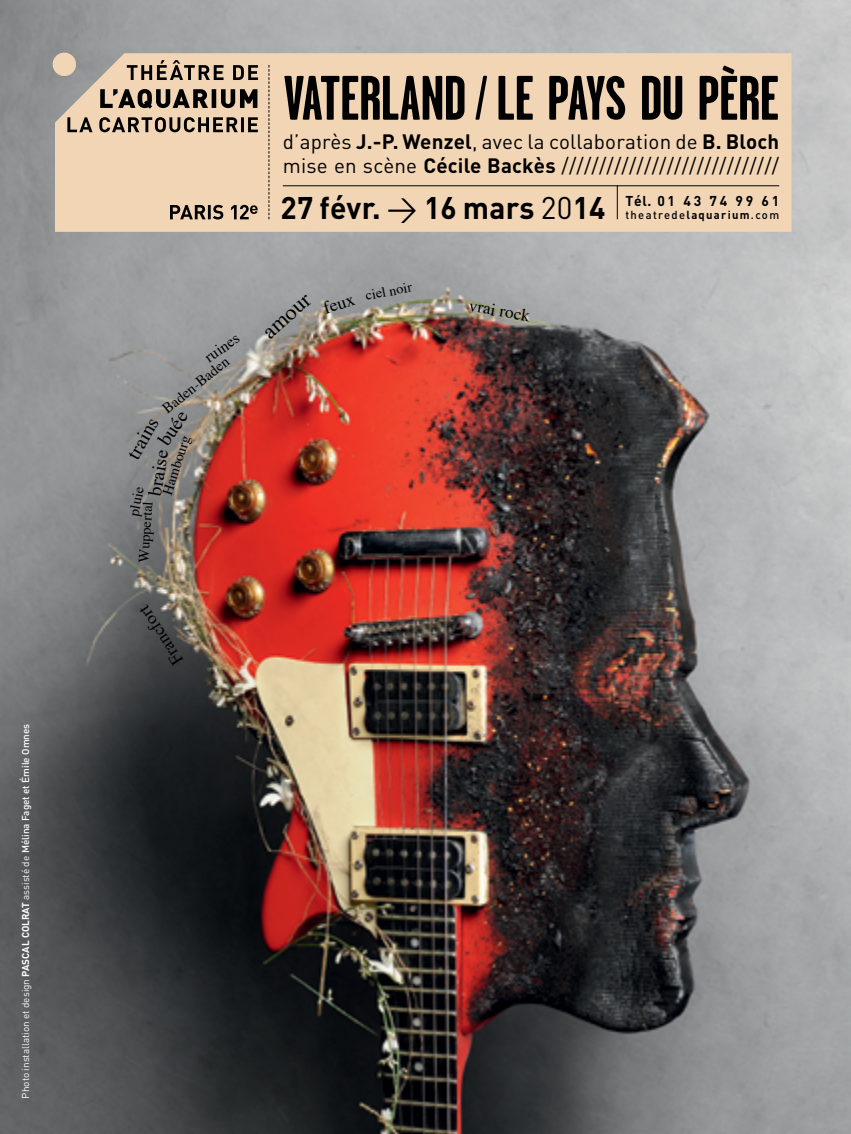
<style>
.page{position:relative;width:851px;height:1134px;background:#fff}
.page>*{position:absolute;margin:0;border:0;box-sizing:border-box;transform-origin:0 0}
.t1{font:700 62.6px "Garage Gothic";letter-spacing:-.015em;color:#000}
.t2{font:700 31px "DIN";letter-spacing:.01em;color:#000}
.t3{font:22.4px "Times";color:#000}
.t4{font:20.6px/24.6px "DIN";letter-spacing:.01em;color:#000}
.t5{font:20px "Times";color:#000}
.t6{font:19.4px "Times";color:#000}
.t7{font:18px "Times";color:#000}
.t8{font:17.8px "Times";color:#000}
.t9{font:17.2px "Times";color:#000}
.t10{font:15.8px "Times";color:#000}
.t11{font:14.8px "Times";color:#000}
.t12{font:14.6px "Times";color:#000}
.t13{font:14.4px "Times";color:#000}
.t14{font:14.2px "Times";color:#000}
.t15{font:500 11.4px "DIN";letter-spacing:.12em;color:#000}
.t16{font:10px "DIN";color:#fff}
.s1{font-weight:700}
.s2{font-weight:500}
.s3{font-weight:400}
</style>
<div class="page">
<img style="left:0;top:0;width:850px;height:1134px">
<div style="left:55px;top:53px;width:736px;height:179px;background:#f2d5b5"></div>
<div style="left:53px;top:53px;width:23px;height:23px;background:#f2d5b5;border-radius:50%"></div>
<svg style="left:170px;top:205px;width:88px;height:14px"></svg>
<svg style="left:127px;top:60px;width:131px;height:20px"></svg>
<svg style="left:100px;top:89px;width:157px;height:20px"></svg>
<svg style="left:67px;top:117px;width:191px;height:15px"></svg>
<svg style="left:268px;top:65px;width:1px;height:154px"></svg>
<hr style="left:283px;top:185px;width:496px;height:1px;background:#000">
<hr style="left:616px;top:185px;width:1px;height:34px;background:#000">
<p class="t16" style="left:19px;top:1098px;width:376px;rotate:-90deg">Photo installation et design <span class="s1">PASCAL COLRAT</span> assisté de <span class="s2">Mélina Faget et Émile Omnes</span></p>
<h1 class="t1" style="left:283px;top:65px;width:497px">VATERLAND <span class="s3">/</span> LE PAYS DU PÈRE</h1>
<p class="t4" style="left:283px;top:128px;width:498px">d’après <span class="s1">J.-P. Wenzel</span>, avec la collaboration de <span class="s1">B. Bloch </span>mise en scène <span class="s1">Cécile Backès</span> /////////////////////////////</p>
<h2 class="t2" style="left:280px;top:187px;width:500px">27 févr. <span class="s3">&gt;</span> 16 mars <span class="s3">20</span>14 <sup>Tél.</sup> <sup>0</sup> <sup>1</sup> <sup>4</sup> <sup>3</sup> <sup>7</sup> <sup>4</sup> <sup>9</sup> <sup>9</sup> <sup>6</sup> <sup>1</sup></h2>
<p class="t15" style="left:625px;top:208px;width:155px">theatrede<span class="s1">laquarium</span>.com</p>
<p class="t10" style="left:198px;top:346px;width:40px;rotate:-35deg">ruines</p>
<p class="t11" style="left:156px;top:400px;width:82px;rotate:-39deg">Baden-Baden</p>
<p class="t5" style="left:147px;top:433px;width:39px;rotate:-56deg">buée</p>
<p class="t6" style="left:136px;top:492px;width:48px;rotate:-80deg">braise</p>
<p class="t5" style="left:116px;top:448px;width:46px;rotate:-61deg">trains</p>
<p class="t11" style="left:120px;top:513px;width:31px;rotate:-79deg">pluie</p>
<p class="t13" style="left:154px;top:490px;width:63px;rotate:-72deg">Hambourg</p>
<p class="t12" style="left:130px;top:561px;width:62px;rotate:-86deg">Wuppertal</p>
<p class="t7" style="left:164px;top:673px;width:68px;rotate:-123deg">Francfort</p>
<p class="t3" style="left:251px;top:319px;width:58px;rotate:-42deg">amour</p>
<p class="t8" style="left:319px;top:293px;width:33px;rotate:-18deg">feux</p>
<p class="t14" style="left:363px;top:283px;width:48px;rotate:-11deg">ciel noir</p>
<p class="t9" style="left:472px;top:289px;width:63px;rotate:10deg">vrai rock</p>
</div>
